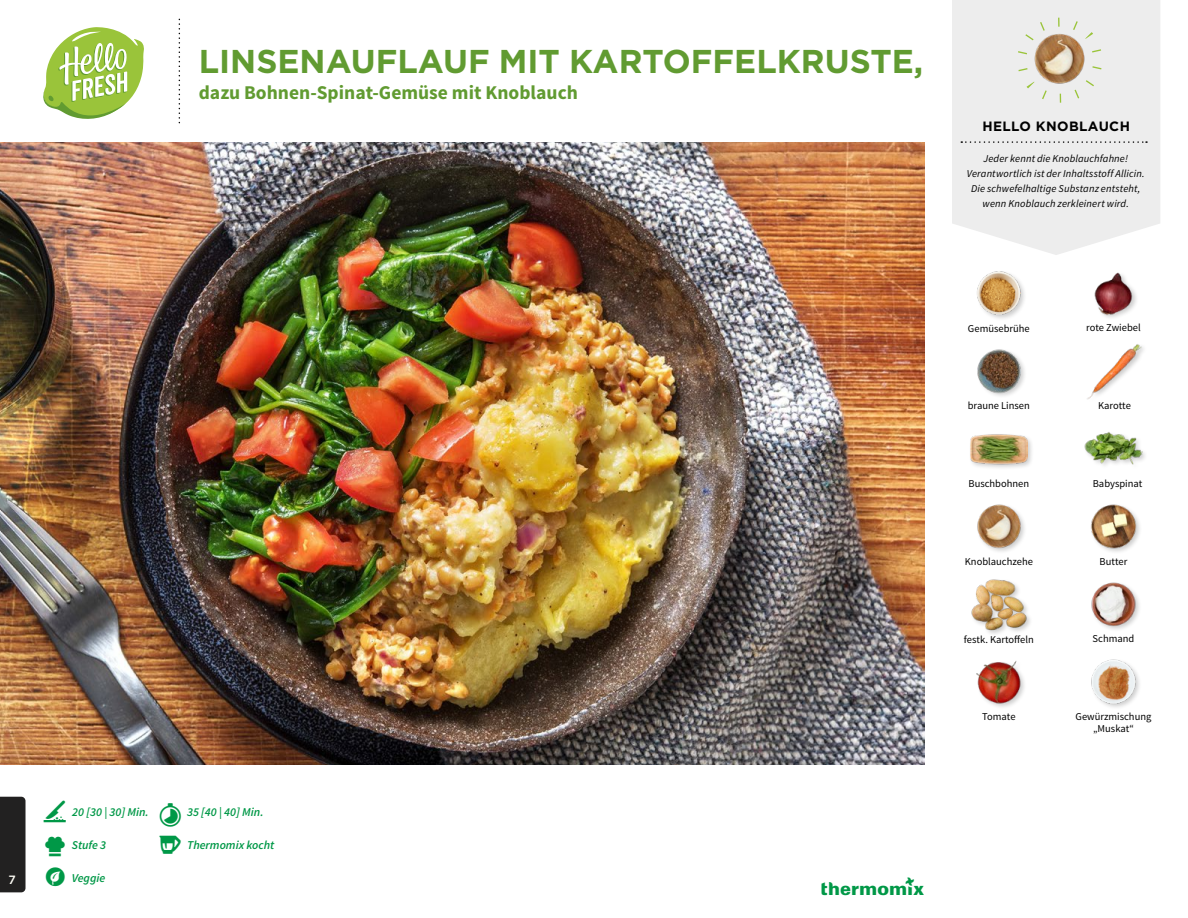
<style>
.page{position:relative;width:1188px;height:918px;background:#fff}
.page>*{position:absolute;margin:0;border:0;box-sizing:border-box;transform-origin:0 0}
.t1{font:700 33px "Gotham";color:#619b31}
.t2{font:700 19.5px "Source Sans Pro";color:#619b31}
.t3{font:700 13.5px "Gotham";letter-spacing:.03em;color:#000}
.t4{font:italic 600 12px "Source Sans Pro";color:#009847}
.t5{font:500 12px "Gotham";color:#fffef7}
.t6{font:10.5px/12px "Source Sans Pro";color:#000;text-align:center}
.t7{font:italic 10.5px/14.7px "Source Sans Pro";letter-spacing:.015em;color:#000;text-align:center}
</style>
<div class="page">
<svg style="left:43px;top:27px;width:101px;height:92px"></svg>
<div style="left:0;top:797px;width:26px;height:95px;background:#222121"></div>
<img style="left:976px;top:661px;width:48px;height:46px">
<img style="left:1091px;top:659px;width:49px;height:49px">
<img style="left:1091px;top:582px;width:48px;height:48px">
<img style="left:971px;top:579px;width:57px;height:54px">
<img style="left:977px;top:504px;width:48px;height:48px">
<img style="left:1091px;top:504px;width:49px;height:48px">
<div style="left:1084px;top:431px;width:64px;height:40px;background:#000;opacity:.2"></div>
<img style="left:1085px;top:431px;width:57px;height:40px">
<div style="left:968px;top:433px;width:66px;height:37px;background:#000;opacity:.2"></div>
<img style="left:970px;top:433px;width:58px;height:37px">
<img style="left:977px;top:349px;width:48px;height:47px">
<img style="left:1087px;top:344px;width:55px;height:55px">
<img style="left:1094px;top:272px;width:43px;height:46px">
<img style="left:977px;top:271px;width:48px;height:48px">
<svg style="left:952px;top:0;width:208px;height:255px;background:#eee"></svg>
<svg style="left:961px;top:141px;width:186px;height:2px"></svg>
<img style="left:1027px;top:25px;width:66px;height:66px">
<div style="left:1017px;top:18px;width:85px;height:85px;border:9px dashed #9ac43a;border-radius:50%"></div>
<img style="left:0;top:142px;width:925px;height:623px">
<p class="t5" style="left:9px;top:872px;width:9px">17</p>
<h1 class="t1" style="left:199px;top:39px;width:726px">LINSENAUFLAUF MIT KARTOFFELKRUSTE,</h1>
<h2 class="t2" style="left:199px;top:80px;width:381px">dazu Bohnen-Spinat-Gemüse mit Knoblauch</h2>
<p class="t3" style="left:982px;top:117px;width:149px">HELLO KNOBLAUCH</p>
<p class="t7" style="left:967px;top:152px;width:179px">Jeder kennt die Knoblauchfahne!<br>Verantwortlich ist der Inhaltsstoff Allicin.<br>Die schwefelhaltige Substanz entsteht, wenn Knoblauch zerkleinert wird.</p>
<p class="t4" style="left:72px;top:805px;width:78px">20 [30 | 30] Min.</p>
<p class="t4" style="left:187px;top:805px;width:78px">35 [40 | 40] Min.</p>
<p class="t4" style="left:187px;top:838px;width:89px">Thermomix kocht</p>
<p class="t4" style="left:72px;top:838px;width:36px">Stufe 3</p>
<p class="t4" style="left:72px;top:870px;width:35px">Veggie</p>
<p class="t6" style="left:968px;top:322px;width:63px">Gemüsebrühe</p>
<p class="t6" style="left:1086px;top:322px;width:56px">rote Zwiebel</p>
<p class="t6" style="left:968px;top:400px;width:64px">braune Linsen</p>
<p class="t6" style="left:1098px;top:400px;width:34px">Karotte</p>
<p class="t6" style="left:969px;top:478px;width:62px">Buschbohnen</p>
<p class="t6" style="left:1093px;top:478px;width:51px">Babyspinat</p>
<p class="t6" style="left:965px;top:556px;width:70px">Knoblauchzehe</p>
<p class="t6" style="left:1100px;top:555px;width:29px">Butter</p>
<p class="t6" style="left:964px;top:633px;width:71px">festk. Kartoffeln</p>
<p class="t6" style="left:1093px;top:633px;width:43px">Schmand</p>
<p class="t6" style="left:982px;top:711px;width:35px">Tomate</p>
<p class="t6" style="left:1076px;top:711px;width:77px">Gewürzmischung „Muskat“</p>
</div>
